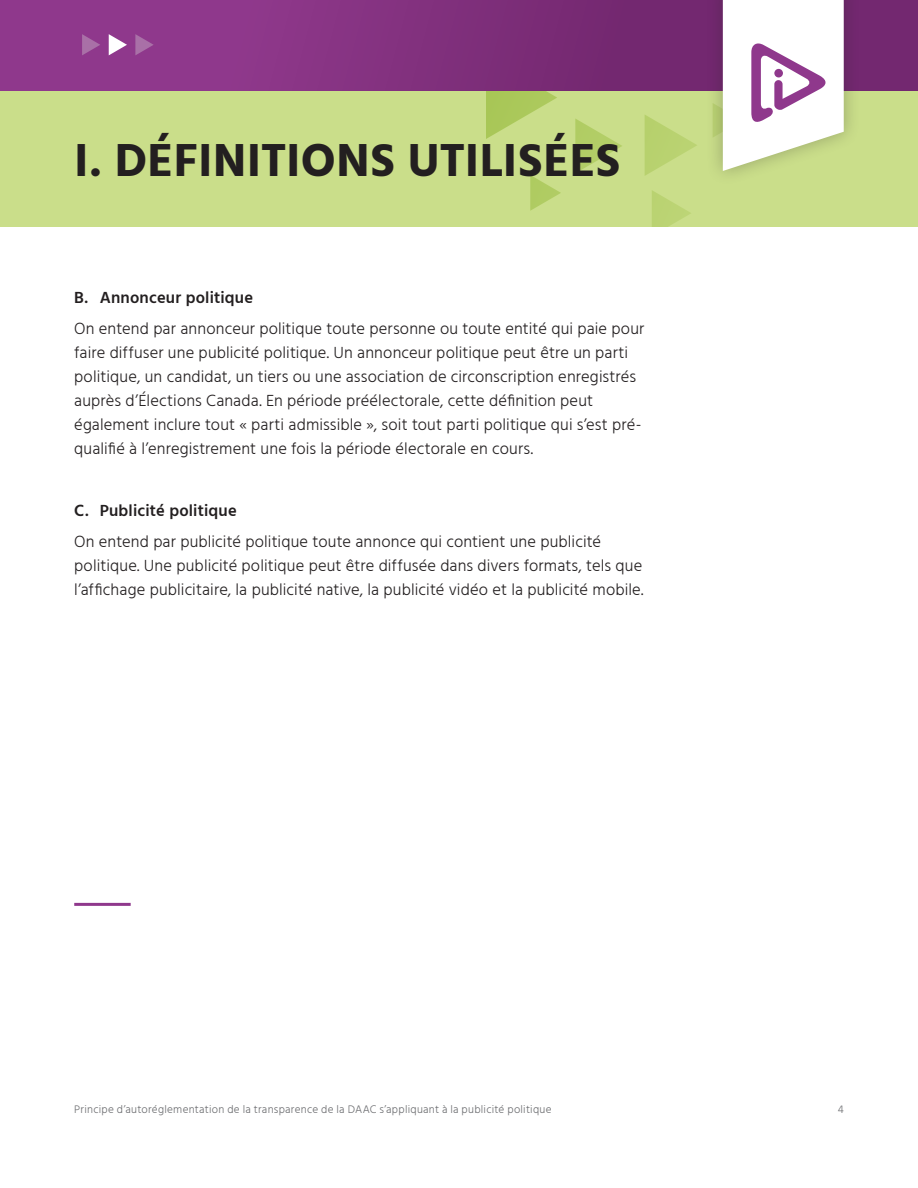
<style>
.page{position:relative;width:918px;height:1188px;background:#fff}
.page>*{position:absolute;margin:0;border:0;box-sizing:border-box;transform-origin:0 0}
.H1_-_black{font:700 47.55px "Hind Madurai";letter-spacing:.01em;color:#231f20}
.P_-_body_copy{font:300 16.5px/24px "Hind Madurai";letter-spacing:.005em;color:#231f20}
.H3_-_Black{font:600 16.5px "Hind Madurai";letter-spacing:.01em;color:#231f20}
.t1{font:300 11.25px "Hind Madurai";letter-spacing:.025em;color:#6c6d70}
</style>
<div class="page">
<div style="left:0;top:82px;width:918px;height:145px;background:#cade8a"></div>
<svg style="left:486px;top:90px;width:71px;height:49px"></svg>
<svg style="left:575px;top:119px;width:47px;height:54px"></svg>
<svg style="left:530px;top:175px;width:31px;height:36px"></svg>
<svg style="left:645px;top:115px;width:52px;height:61px"></svg>
<svg style="left:652px;top:190px;width:39px;height:37px"></svg>
<hr style="left:74px;top:903px;width:57px;height:3px;background:#8f388c">
<svg style="left:0;top:0;width:918px;height:90px;background:#82317f"></svg>
<div style="left:706px;top:0;width:155px;height:187px;background:#231f20;opacity:.3"></div>
<svg style="left:713px;top:0;width:131px;height:171px"></svg>
<div style="left:774px;top:69px;width:9px;height:8px;background:#8f388c;border-radius:50%"></div>
<svg style="left:82px;top:34px;width:18px;height:21px"></svg>
<svg style="left:109px;top:34px;width:18px;height:21px"></svg>
<svg style="left:135px;top:34px;width:19px;height:21px"></svg>
<p class="H1_-_black" style="left:74px;top:130px;width:548px">I. DÉFINITIONS UTILISÉES</p>
<p class="H3_-_Black" style="left:74px;top:288px;width:180px">B. Annonceur politique</p>
<p class="P_-_body_copy" style="left:74px;top:318px;width:572px">On entend par annonceur politique toute personne ou toute entité qui paie pour faire diffuser une publicité politique. Un annonceur politique peut être un parti politique, un candidat, un tiers ou une association de circonscription enregistrés auprès d’Élections Canada. En période préélectorale, cette définition peut également inclure tout « parti admissible », soit tout parti politique qui s’est pré&shy;qualifié à l’enregistrement une fois la période électorale en cours.</p>
<p class="H3_-_Black" style="left:74px;top:501px;width:164px">C. Publicité politique</p>
<p class="P_-_body_copy" style="left:74px;top:531px;width:571px">On entend par publicité politique toute annonce qui contient une publicité politique. Une publicité politique peut être diffusée dans divers formats, tels que l’affichage publicitaire, la publicité native, la publicité vidéo et la publicité mobile.</p>
<p class="t1" style="left:74px;top:1103px;width:479px">Principe d’autoréglementation de la transparence de la DAAC s’appliquant à la publicité politique</p>
<p class="t1" style="left:838px;top:1103px;width:8px">4</p>
</div>
